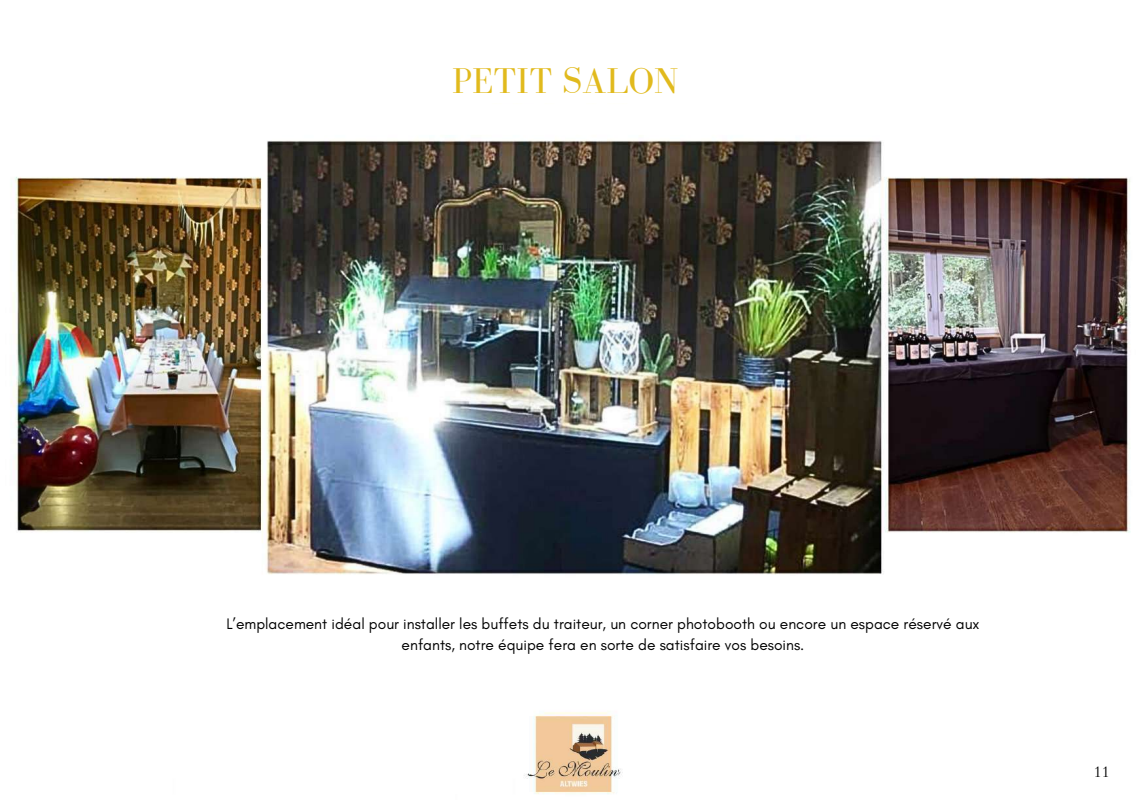
<style>
.page{position:relative;width:1147px;height:810px;background:#fff}
.page>*{position:absolute;margin:0;border:0;box-sizing:border-box;transform-origin:0 0}
.t1{font:36.9px "Bodoni FLF";color:#e1ba1d}
.t2{font:15.5px/21.2px "Glacial Indifference";color:#000;text-align:center}
.t3{font:15.5px "Cardo";color:#000}
</style>
<div class="page">
<img style="left:11px;top:140px;width:1120px;height:654px">
<div style="left:1066px;top:746px;width:71px;height:53px;background:#fff"></div>
<div style="left:119px;top:589px;width:968px;height:91px;background:#fff"></div>
<img style="left:529px;top:717px;width:88px;height:75px">
<h1 class="t1" style="left:452px;top:61px;width:227px">PETIT SALON</h1>
<p class="t2" style="left:226px;top:613px;width:754px">L’emplacement idéal pour installer les buffets du traiteur, un corner photobooth ou encore un espace réservé aux enfants, notre équipe fera en sorte de satisfaire vos besoins.</p>
<p class="t3" style="left:1094px;top:762px;width:17px">11</p>
</div>
